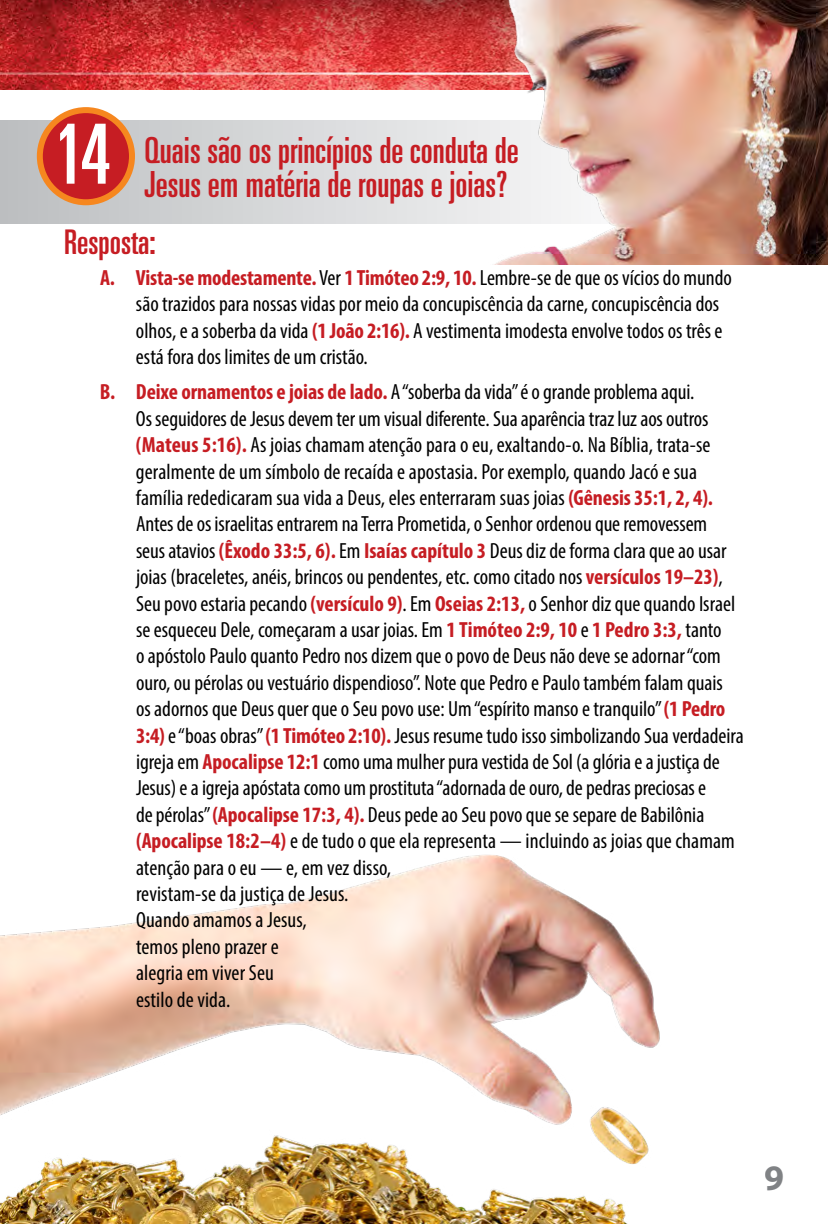
<style>
.page{position:relative;width:828px;height:1224px;background:#fff}
.page>*{position:absolute;margin:0;border:0;box-sizing:border-box;transform-origin:0 0}
.t1{font:ultra-condensed 83px "Univers";color:#fff}
.t2{font:ultra-condensed 36px/34px "Univers";color:#c61d23}
.t3{font:700 36px "Myriad Pro";color:#808285}
.t4{font:ultra-condensed 34px "Univers";color:#c61d23}
.t5{font:condensed 22px/26.4px "Myriad Pro";color:#000}
.s1{font-weight:700;color:#c61d23}
</style>
<div class="page">
<img style="left:0;top:854px;width:660px;height:370px">
<img style="left:0;top:0;width:304px;height:90px">
<svg style="left:0;top:121px;width:304px;height:102px;background:#cccdcd"></svg>
<div style="left:40px;top:110px;width:92px;height:92px;background:#c61d23;border-radius:50%"></div>
<div style="left:37px;top:107px;width:98px;height:98px;border:6px solid #f6871f;border-radius:50%"></div>
<img style="left:304px;top:0;width:524px;height:264px">
<h1 class="t1" style="left:53px;top:107px;width:59px">14</h1>
<h2 class="t2" style="left:145px;top:133px;width:376px">Quais são os princípios de conduta de<br>Jesus em matéria de roupas e joias?</h2>
<h3 class="t4" style="left:64px;top:223px;width:93px">Resposta:</h3>
<p class="t5" style="left:136px;top:264px;width:598px;text-indent:-36px"><span class="s1">A. Vista-se modestamente.</span> Ver <span class="s1">1 Timóteo 2:9, 10.</span> Lembre-se de que os vícios do mundo são trazidos para nossas vidas por meio da concupiscência da carne, concupiscência dos olhos, e a soberba da vida <span class="s1">(1 João 2:16).</span> A vestimenta imodesta envolve todos os três e está fora dos limites de um cristão.</p>
<p class="t5" style="left:136px;top:379px;width:609px;text-indent:-36px"><span class="s1">B. Deixe ornamentos e joias de lado.</span> A “soberba da vida” é o grande problema aqui.<br>Os seguidores de Jesus devem ter um visual diferente. Sua aparência traz luz aos outros <span class="s1">(Mateus 5:16).</span> As joias chamam atenção para o eu, exaltando-o. Na Bíblia, trata-se geralmente de um símbolo de recaída e apostasia. Por exemplo, quando Jacó e sua família rededicaram sua vida a Deus, eles enterraram suas joias <span class="s1">(Gênesis 35:1, 2, 4).<br></span>Antes de os israelitas entrarem na Terra Prometida, o Senhor ordenou que removessem<br>seus atavios <span class="s1">(Êxodo 33:5, 6).</span> Em <span class="s1">Isaías capítulo 3</span> Deus diz de forma clara que ao usar joias (braceletes, anéis, brincos ou pendentes, etc. como citado nos <span class="s1">versículos 19–23)</span>, Seu povo estaria pecando <span class="s1">(versículo 9)</span>. Em <span class="s1">Oseias 2:13,</span> o Senhor diz que quando Israel se esqueceu Dele, começaram a usar joias. Em <span class="s1">1 Timóteo 2:9, 10</span> e <span class="s1">1 Pedro 3:3,</span> tanto<br>o apóstolo Paulo quanto Pedro nos dizem que o povo de Deus não deve se adornar “com ouro, ou pérolas ou vestuário dispendioso”. Note que Pedro e Paulo também falam quais<br>os adornos que Deus quer que o Seu povo use: Um “espírito manso e tranquilo” <span class="s1">(1 Pedro 3:4)</span> e “boas obras” <span class="s1">(1 Timóteo 2:10).</span> Jesus resume tudo isso simbolizando Sua verdadeira igreja em <span class="s1">Apocalipse 12:1</span> como uma mulher pura vestida de Sol (a glória e a justiça de Jesus) e a igreja apóstata como um prostituta “adornada de ouro, de pedras preciosas e<br>de pérolas” <span class="s1">(Apocalipse 17:3, 4).</span> Deus pede ao Seu povo que se separe de Babilônia <span class="s1">(Apocalipse 18:2–4)</span> e de tudo o que ela representa — incluindo as joias que chamam atenção para o eu — e, em vez disso,<br>revistam-se da justiça de Jesus.<br>Quando amamos a Jesus,<br>temos pleno prazer e<br>alegria em viver Seu<br>estilo de vida.</p>
<h2 class="t3" style="left:765px;top:1155px;width:21px">9</h2>
</div>
